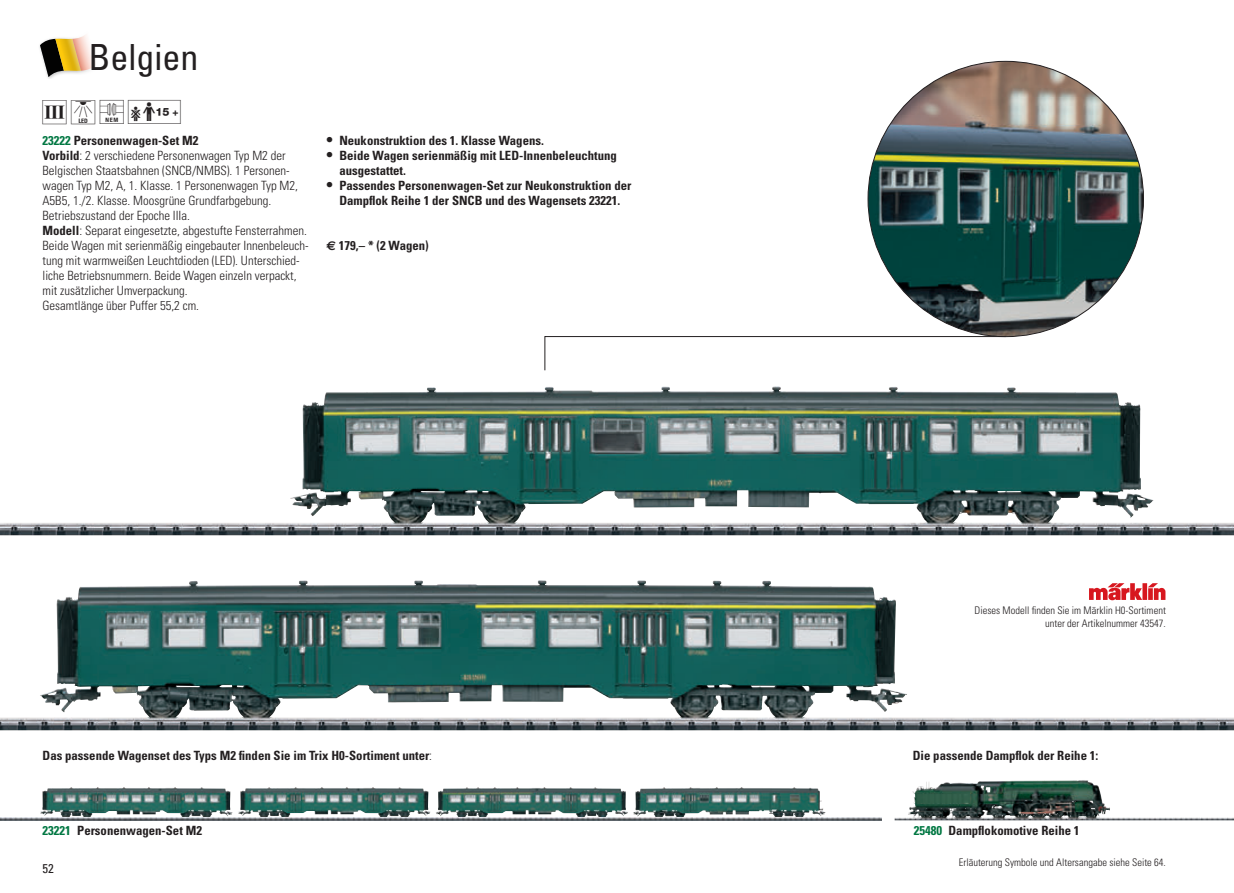
<style>
.page{position:relative;width:1234px;height:893px;background:#fff}
.page>*{position:absolute;margin:0;border:0;box-sizing:border-box;transform-origin:0 0}
.t1{font:condensed 36px "Univers LT Std";color:#231f20}
.t2{font:30px "Trix Piktos";color:#231f20}
.t3{font:300 condensed 12.75px/15px "Univers LT Std";color:#231f20}
.t4{font:700 condensed 12.75px/15px "Univers LT Std";color:#231f20}
.t5{font:700 condensed 12.75px "Univers LT Std";color:#007742}
.t6{font:condensed 12.75px "Univers LT Std";color:#231f20}
.t7{font:300 condensed 10.5px/12.6px "Univers LT Std";color:#231f20;text-align:right}
.s1{color:#007742}
.s2{font-weight:700}
.s3{font-size:15px}
.s4{font-family:"Euro Sans";font-stretch:normal}
.s5{font-weight:300}
</style>
<div class="page">
<img style="left:40px;top:787px;width:786px;height:30px">
<img style="left:928px;top:780px;width:155px;height:8px">
<img style="left:0;top:580px;width:1233px;height:150px">
<img style="left:0;top:386px;width:1233px;height:149px">
<svg style="left:40px;top:35px;width:55px;height:42px"></svg>
<svg style="left:544px;top:336px;width:461px;height:35px"></svg>
<img style="left:867px;top:61px;width:276px;height:276px;border-radius:138px">
<svg style="left:1088px;top:583px;width:77px;height:17px"></svg>
<img style="left:0;top:817px;width:881px;height:3px">
<h1 class="t1" style="left:89px;top:35px;width:111px">Belgien</h1>
<h2 class="t2" style="left:43px;top:96px;width:144px">d(ï\</h2>
<p class="t4" style="left:43px;top:133px;width:157px"><span class="s1">23222</span> Personenwagen-Set M2</p>
<p class="t3" style="left:43px;top:148px;width:267px"><span class="s2">Vorbild</span>: 2 verschiedene Personenwagen Typ M2 der Belgischen Staatsbahnen (SNCB/NMBS). 1 Personen&shy;wagen Typ M2, A, 1. Klasse. 1 Personenwagen Typ M2, A5B5, 1./2. Klasse. Moosgrüne Grundfarbgebung.<br>Betriebszustand der Epoche IIIa.<br><span class="s2">Modell</span>: Separat eingesetzte, abgestufte Fensterrahmen.<br>Beide Wagen mit serienmäßig eingebauter Innenbeleuch&shy;tung mit warmweißen Leuchtdioden (LED). Unterschied&shy;liche Betriebsnummern. Beide Wagen einzeln verpackt, mit zusätzlicher Umverpackung.<br>Gesamtlänge über Puffer 55,2 cm.</p>
<p class="t4" style="left:326px;top:133px;width:219px"><span class="s3">•</span> Neukonstruktion des 1. Klasse Wagens.</p>
<p class="t4" style="left:339px;top:148px;width:279px;text-indent:-13px"><span class="s3">•</span> Beide Wagen serienmäßig mit LED-Innenbeleuchtung ausgestattet.</p>
<p class="t4" style="left:326px;top:178px;width:306px;text-align:center"><span class="s3">•</span> Passendes Personenwagen-Set zur Neukonstruktion der<br>Dampflok Reihe 1 der SNCB und des Wagensets 23221.</p>
<p class="t4" style="left:326px;top:238px;width:104px"><span class="s4">€</span> 179,– * (2 Wagen)</p>
<p class="t4" style="left:43px;top:748px;width:391px">Das passende Wagenset des Typs M2 finden Sie im Trix H0-Sortiment unter<span class="s5">:</span></p>
<p class="t7" style="left:974px;top:604px;width:193px">Dieses Modell finden Sie im Märklin H0-Sortiment unter der Artikelnummer 43547.</p>
<p class="t4" style="left:912px;top:748px;width:187px">Die passende Dampflok der Reihe 1:</p>
<p class="t4" style="left:77px;top:823px;width:126px">Personenwagen-Set M2</p>
<p class="t4" style="left:948px;top:823px;width:133px">Dampflokomotive Reihe 1</p>
<p class="t5" style="left:43px;top:823px;width:30px">23221</p>
<p class="t5" style="left:913px;top:823px;width:30px">25480</p>
<p class="t6" style="left:43px;top:861px;width:13px">52</p>
<p class="t7" style="left:958px;top:855px;width:208px">Erläuterung Symbole und Altersangabe siehe Seite 64.</p>
</div>
